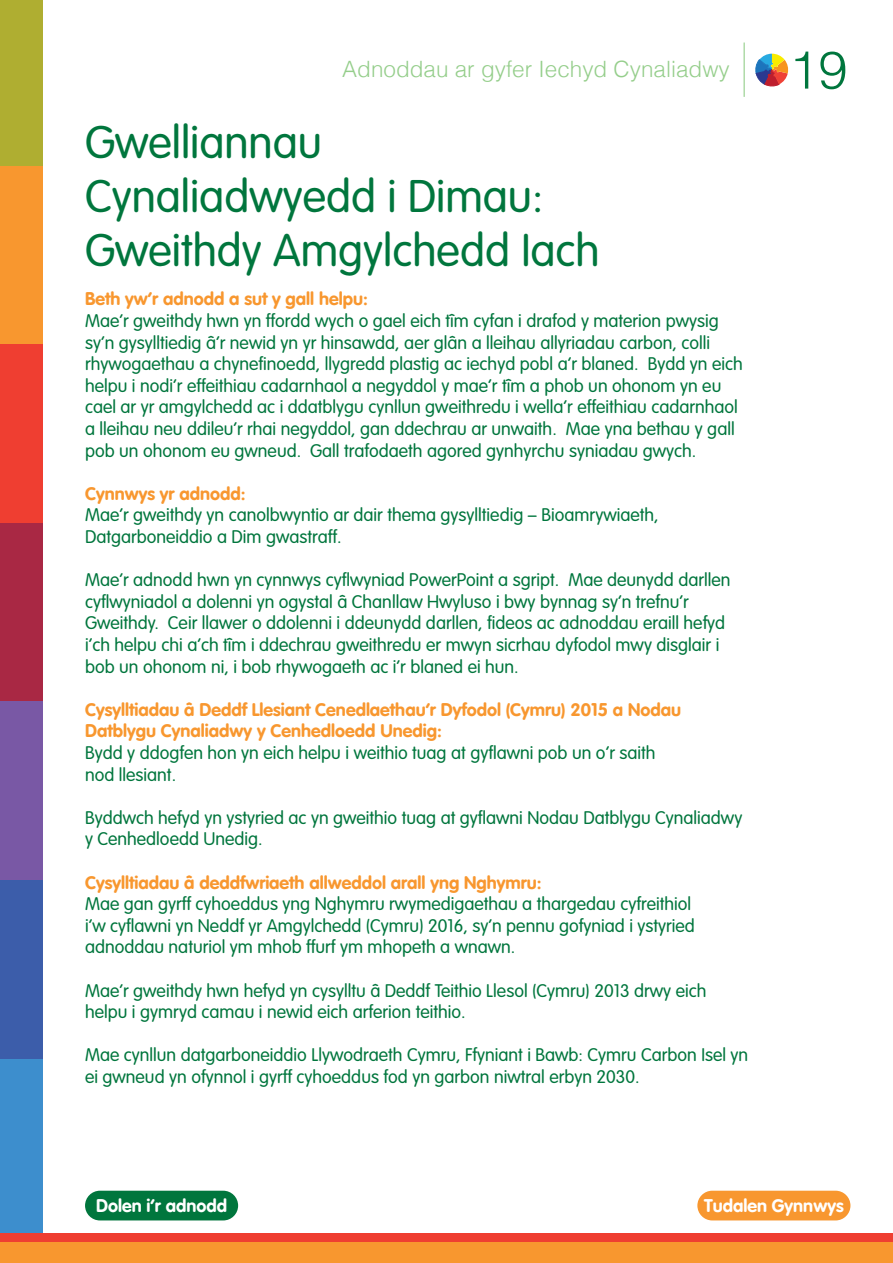
<style>
.page{position:relative;width:893px;height:1263px;background:#fff}
.page>*{position:absolute;margin:0;border:0;box-sizing:border-box;transform-origin:0 0}
.t1{font:300 52.5px "Helvetica LT";color:#00763d}
.t2{font:300 45px/54px "VAG Rounded Std";color:#00763d}
.t3{font:300 22.5px "Helvetica LT";color:#95ce8b}
.t4{font:300 18px/21.6px "VAG Rounded Std";color:#00763d}
.t5{font:18px/21.6px "VAG Rounded Bold";color:#f8972f}
.t6{font:18px "VAG Rounded Bold";color:#fff}
</style>
<div class="page">
<div style="left:0;top:0;width:43px;height:166px;background:#afae31"></div>
<div style="left:0;top:166px;width:43px;height:178px;background:#f8972f"></div>
<div style="left:0;top:344px;width:43px;height:179px;background:#ef3e31"></div>
<div style="left:0;top:523px;width:43px;height:179px;background:#a92844"></div>
<div style="left:0;top:702px;width:43px;height:178px;background:#7958a5"></div>
<div style="left:0;top:880px;width:43px;height:179px;background:#3c5daa"></div>
<div style="left:0;top:1059px;width:43px;height:178px;background:#3d8ecd"></div>
<hr style="left:744px;top:43px;width:1px;height:54px;background:#95ce8b">
<div style="left:0;top:1242px;width:893px;height:21px;background:#f8972f"></div>
<div style="left:0;top:1233px;width:893px;height:9px;background:#ef3e31"></div>
<svg style="left:755px;top:54px;width:34px;height:32px"></svg>
<div style="left:85px;top:1191px;width:153px;height:29px;background:#00763d;border-radius:15px"></div>
<div style="left:697px;top:1191px;width:153px;height:29px;background:#f8972f;border-radius:15px"></div>
<p class="t3" style="left:342px;top:55px;width:389px">Adnoddau ar gyfer Iechyd Cynaliadwy</p>
<h1 class="t1" style="left:789px;top:37px;width:60px">19</h1>
<h2 class="t2" style="left:85px;top:117px;width:516px">Gwelliannau<br>Cynaliadwyedd i Dimau:<br>Gweithdy Amgylchedd Iach</h2>
<p class="t5" style="left:85px;top:288px;width:284px">Beth yw’r adnodd a sut y gall helpu:</p>
<p class="t4" style="left:85px;top:310px;width:659px">Mae’r gweithdy hwn yn ffordd wych o gael eich tîm cyfan i drafod y materion pwysig sy’n gysylltiedig â’r newid yn yr hinsawdd, aer glân a lleihau allyriadau carbon, colli rhywogaethau a chynefinoedd, llygredd plastig ac iechyd pobl a’r blaned. Bydd yn eich helpu i nodi’r effeithiau cadarnhaol a negyddol y mae’r tîm a phob un ohonom yn eu cael ar yr amgylchedd ac i ddatblygu cynllun gweithredu i wella’r effeithiau cadarnhaol a lleihau neu ddileu’r rhai negyddol, gan ddechrau ar unwaith. Mae yna bethau y gall pob un ohonom eu gwneud. Gall trafodaeth agored gynhyrchu syniadau gwych.</p>
<p class="t5" style="left:85px;top:482px;width:162px">Cynnwys yr adnodd:</p>
<p class="t4" style="left:85px;top:505px;width:575px">Mae’r gweithdy yn canolbwyntio ar dair thema gysylltiedig – Bioamrywiaeth,<br>Datgarboneiddio a Dim gwastraff.</p>
<p class="t4" style="left:85px;top:570px;width:647px">Mae’r adnodd hwn yn cynnwys cyflwyniad PowerPoint a sgript. Mae deunydd darllen cyflwyniadol a dolenni yn ogystal â Chanllaw Hwyluso i bwy bynnag sy’n trefnu’r Gweithdy. Ceir llawer o ddolenni i ddeunydd darllen, fideos ac adnoddau eraill hefyd i’ch helpu chi a’ch tîm i ddechrau gweithredu er mwyn sicrhau dyfodol mwy disglair i bob un ohonom ni, i bob rhywogaeth ac i’r blaned ei hun.</p>
<p class="t5" style="left:85px;top:698px;width:598px">Cysylltiadau â Deddf Llesiant Cenedlaethau’r Dyfodol (Cymru) 2015 a Nodau<br>Datblygu Cynaliadwy y Cenhedloedd Unedig:</p>
<p class="t4" style="left:85px;top:742px;width:572px">Bydd y ddogfen hon yn eich helpu i weithio tuag at gyflawni pob un o’r saith nod llesiant.</p>
<p class="t4" style="left:85px;top:807px;width:659px">Byddwch hefyd yn ystyried ac yn gweithio tuag at gyflawni Nodau Datblygu Cynaliadwy y Cenhedloedd Unedig.</p>
<p class="t5" style="left:85px;top:871px;width:458px">Cysylltiadau â deddfwriaeth allweddol arall yng Nghymru:</p>
<p class="t4" style="left:85px;top:894px;width:611px">Mae gan gyrff cyhoeddus yng Nghymru rwymedigaethau a thargedau cyfreithiol i’w cyflawni yn Neddf yr Amgylchedd (Cymru) 2016, sy’n pennu gofyniad i ystyried adnoddau naturiol ym mhob ffurf ym mhopeth a wnawn.</p>
<p class="t4" style="left:85px;top:980px;width:623px">Mae’r gweithdy hwn hefyd yn cysylltu â Deddf Teithio Llesol (Cymru) 2013 drwy eich helpu i gymryd camau i newid eich arferion teithio.</p>
<p class="t4" style="left:85px;top:1045px;width:665px">Mae cynllun datgarboneiddio Llywodraeth Cymru, Ffyniant i Bawb: Cymru Carbon Isel yn ei gwneud yn ofynnol i gyrff cyhoeddus fod yn garbon niwtral erbyn 2030.</p>
<p class="t6" style="left:96px;top:1195px;width:132px">Dolen i’r adnodd</p>
<p class="t6" style="left:704px;top:1195px;width:141px">Tudalen Gynnwys</p>
</div>
